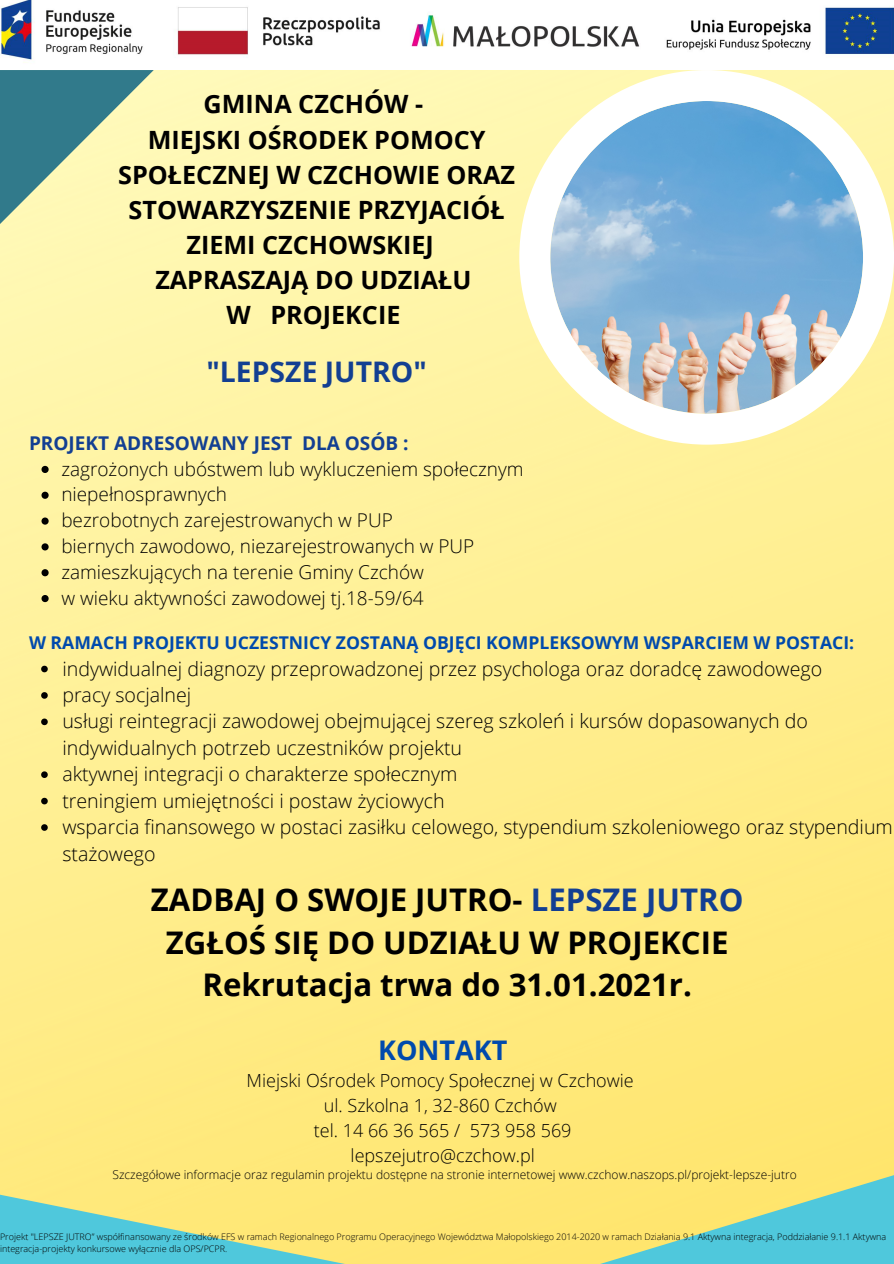
<style>
.page{position:relative;width:894px;height:1264px;background:#fff}
.page>*{position:absolute;margin:0;border:0;box-sizing:border-box;transform-origin:0 0}
.t1{font:700 31.2px "Open Sans";color:#000}
.t2{font:700 28.35px "Open Sans";color:#133f92}
.t3{font:700 27px "Open Sans";color:#004aad}
.t4{font:700 25.2px/35.1px "Open Sans";color:#000;text-align:center}
.t5{font:300 19.65px/26.4px "Open Sans";color:#000}
.t6{font:300 19.05px "Open Sans";color:#000}
.t7{font:700 19.05px "Open Sans";color:#133f92}
.t8{font:300 18px "Open Sans";color:#000}
.t9{font:700 17.55px "Open Sans";color:#004aad}
.t10{font:300 12px "Open Sans";color:#000}
.t11{font:300 9px/12px "Open Sans";color:#000}
.s1{color:#133f92}
</style>
<div class="page">
<img style="left:0;top:70px;width:893px;height:1193px">
<svg style="left:0;top:70px;width:154px;height:157px"></svg>
<svg style="left:0;top:1194px;width:527px;height:69px"></svg>
<svg style="left:519px;top:70px;width:374px;height:374px"></svg>
<svg style="left:41px;top:665px;width:7px;height:7px"></svg>
<svg style="left:41px;top:692px;width:7px;height:6px"></svg>
<svg style="left:41px;top:718px;width:7px;height:7px"></svg>
<svg style="left:41px;top:771px;width:7px;height:7px"></svg>
<svg style="left:41px;top:797px;width:7px;height:7px"></svg>
<svg style="left:41px;top:824px;width:7px;height:6px"></svg>
<img style="left:0;top:0;width:893px;height:63px">
<svg style="left:561px;top:1175px;width:332px;height:88px"></svg>
<svg style="left:41px;top:466px;width:8px;height:7px"></svg>
<svg style="left:41px;top:491px;width:8px;height:8px"></svg>
<svg style="left:41px;top:517px;width:8px;height:7px"></svg>
<svg style="left:41px;top:543px;width:8px;height:7px"></svg>
<svg style="left:41px;top:569px;width:8px;height:7px"></svg>
<svg style="left:41px;top:595px;width:8px;height:7px"></svg>
<p class="t4" style="left:203px;top:86px;width:221px">GMINA CZCHÓW -</p>
<p class="t4" style="left:118px;top:121px;width:398px">MIEJSKI OŚRODEK POMOCY<br>SPOŁECZNEJ W CZCHOWIE ORAZ<br>STOWARZYSZENIE PRZYJACIÓŁ<br>ZIEMI CZCHOWSKIEJ</p>
<p class="t4" style="left:155px;top:261px;width:317px">ZAPRASZAJĄ DO UDZIAŁU</p>
<p class="t4" style="left:226px;top:296px;width:175px">W PROJEKCIE</p>
<p class="t2" style="left:206px;top:352px;width:222px">"LEPSZE JUTRO"</p>
<p class="t7" style="left:29px;top:429px;width:381px">PROJEKT ADRESOWANY JEST DLA OSÓB :</p>
<p class="t6" style="left:61px;top:455px;width:463px">zagrożonych ubóstwem lub wykluczeniem społecznym</p>
<p class="t6" style="left:61px;top:481px;width:167px">niepełnosprawnych</p>
<p class="t6" style="left:61px;top:507px;width:333px">bezrobotnych zarejestrowanych w PUP</p>
<p class="t6" style="left:61px;top:533px;width:414px">biernych zawodowo, niezarejestrowanych w PUP</p>
<p class="t6" style="left:61px;top:558px;width:364px">zamieszkujących na terenie Gminy Czchów</p>
<p class="t6" style="left:61px;top:584px;width:364px">w wieku aktywności zawodowej tj.18-59/64</p>
<p class="t9" style="left:29px;top:630px;width:826px">W RAMACH PROJEKTU UCZESTNICY ZOSTANĄ OBJĘCI KOMPLEKSOWYM WSPARCIEM W POSTACI:</p>
<p class="t5" style="left:62px;top:654px;width:761px">indywidualnej diagnozy przeprowadzonej przez psychologa oraz doradcę zawodowego</p>
<p class="t5" style="left:62px;top:681px;width:130px">pracy socjalnej</p>
<p class="t5" style="left:62px;top:707px;width:746px">usługi reintegracji zawodowej obejmującej szereg szkoleń i kursów dopasowanych do indywidualnych potrzeb uczestników projektu</p>
<p class="t5" style="left:62px;top:760px;width:396px">aktywnej integracji o charakterze społecznym</p>
<p class="t5" style="left:62px;top:786px;width:384px">treningiem umiejętności i postaw życiowych</p>
<p class="t5" style="left:62px;top:813px;width:831px">wsparcia finansowego w postaci zasiłku celowego, stypendium szkoleniowego oraz stypendium stażowego</p>
<p class="t1" style="left:151px;top:878px;width:594px">ZADBAJ O SWOJE JUTRO- <span class="s1">LEPSZE JUTRO</span></p>
<p class="t1" style="left:166px;top:920px;width:564px">ZGŁOŚ SIĘ DO UDZIAŁU W PROJEKCIE</p>
<p class="t1" style="left:202px;top:962px;width:491px">Rekrutacja trwa do 31.01.2021r.</p>
<p class="t3" style="left:378px;top:1031px;width:131px">KONTAKT</p>
<p class="t8" style="left:246px;top:1067px;width:388px">Miejski Ośrodek Pomocy Społecznej w Czchowie</p>
<p class="t8" style="left:324px;top:1092px;width:234px">ul. Szkolna 1, 32-860 Czchów</p>
<p class="t8" style="left:314px;top:1117px;width:259px">tel. 14 66 36 565 / 573 958 569</p>
<p class="t8" style="left:350px;top:1142px;width:186px">lepszejutro@czchow.pl</p>
<p class="t10" style="left:112px;top:1165px;width:685px">Szczegółowe informacje oraz regulamin projektu dostępne na stronie internetowej www.czchow.naszops.pl/projekt-lepsze-jutro</p>
<p class="t11" style="left:0;top:1230px;width:887px">Projekt "LEPSZE JUTRO” współfinansowany ze środków EFS w ramach Regionalnego Programu Operacyjnego Województwa Małopolskiego 2014-2020 w ramach Działania 9.1 Aktywna integracja, Poddziałanie 9.1.1 Aktywna integracja-projekty konkursowe wyłącznie dla OPS/PCPR.</p>
</div>
